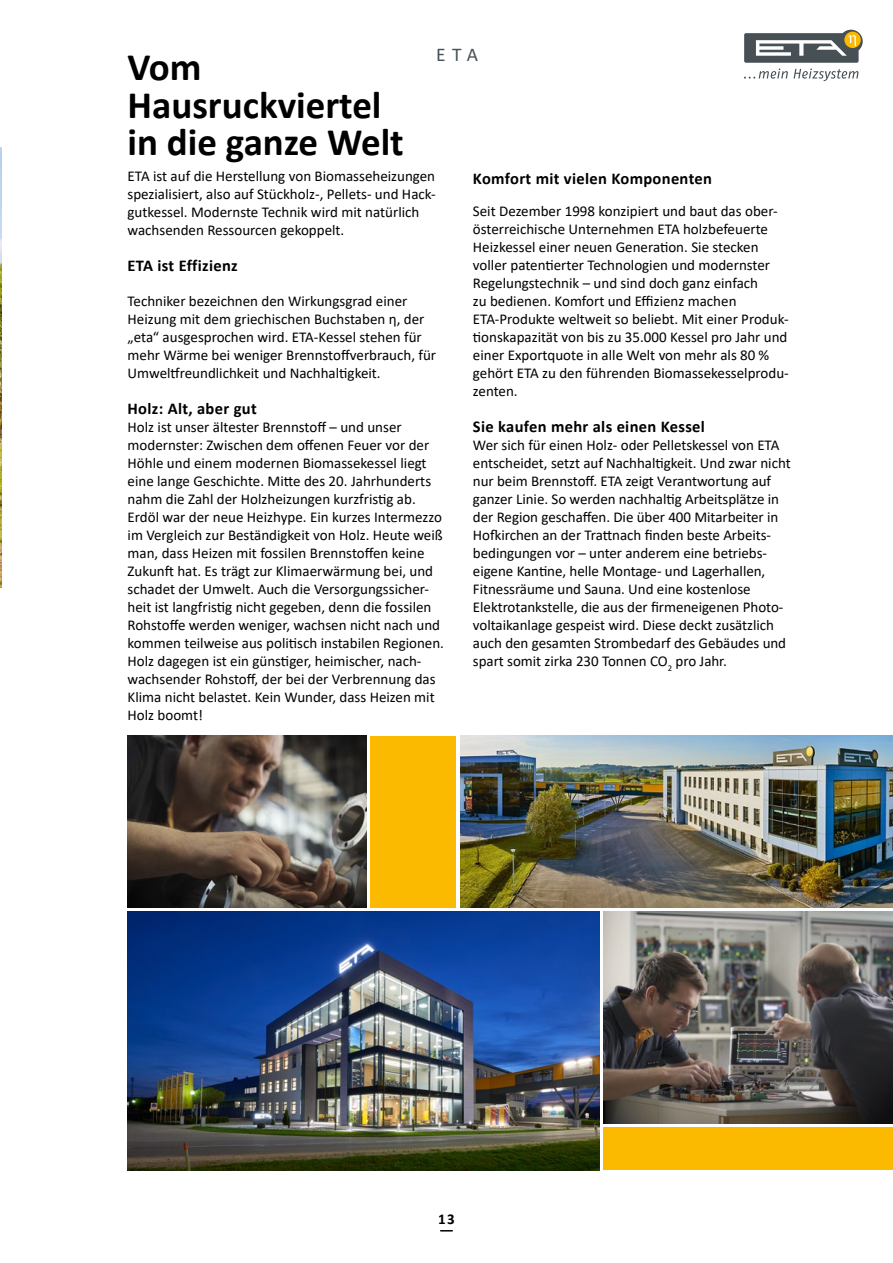
<style>
.page{position:relative;width:893px;height:1263px;background:#fff}
.page>*{position:absolute;margin:0;border:0;box-sizing:border-box;transform-origin:0 0}
.ETA_Headline{font:700 39px/37.5px "Calibri";color:#000}
.t1{font:19.5px "Calibri";color:#465055}
.ETA_Zwischentitel{font:700 16.5px "Calibri";letter-spacing:.02em;color:#000}
.ETA_Fließtext{font:15px/18px "Calibri";color:#000}
.t2{font:700 15px "Calibri";color:#000}
</style>
<div class="page">
<img style="left:0;top:147px;width:1px;height:441px">
<div style="left:604px;top:1127px;width:289px;height:43px;background:#fbba00"></div>
<img style="left:604px;top:912px;width:289px;height:211px">
<img style="left:128px;top:736px;width:238px;height:171px">
<div style="left:371px;top:736px;width:85px;height:171px;background:#fbba00"></div>
<img style="left:128px;top:912px;width:472px;height:258px">
<img style="left:460px;top:736px;width:433px;height:171px">
<svg style="left:744px;top:30px;width:119px;height:51px"></svg>
<p class="t1" style="left:436px;top:41px;width:44px">ETA</p>
<p class="ETA_Headline" style="left:128px;top:48px;width:75px">Vom</p>
<p class="ETA_Headline" style="left:128px;top:86px;width:278px">Hausruckviertel in die ganze Welt</p>
<p class="ETA_Fließtext" style="left:128px;top:166px;width:310px">ETA ist auf die Herstellung von Biomasseheizungen spezialisiert, also auf Stückholz-, Pellets- und Hack&shy;gutkessel. Modernste Technik wird mit natürlich wachsenden Ressourcen gekoppelt.</p>
<p class="ETA_Zwischentitel" style="left:128px;top:253px;width:112px">ETA ist Effizienz</p>
<p class="ETA_Fließtext" style="left:128px;top:292px;width:310px">Techniker bezeichnen den Wirkungsgrad einer Heizung mit dem griechischen Buchstaben η, der „eta“ ausgesprochen wird. ETA-Kessel stehen für mehr Wärme bei weniger Brennstoffverbrauch, für Umweltfreundlichkeit und Nachhaltigkeit.</p>
<p class="ETA_Zwischentitel" style="left:128px;top:397px;width:131px">Holz: Alt, aber gut</p>
<p class="ETA_Fließtext" style="left:128px;top:418px;width:318px">Holz ist unser ältester Brennstoff – und unser modernster: Zwischen dem offenen Feuer vor der Höhle und einem modernen Biomassekessel liegt eine lange Geschichte. Mitte des 20. Jahrhunderts nahm die Zahl der Holzheizungen kurzfristig ab.<br>Erdöl war der neue Heizhype. Ein kurzes Intermezzo im Vergleich zur Beständigkeit von Holz. Heute weiß man, dass Heizen mit fossilen Brennstoffen keine Zukunft hat. Es trägt zur Klimaerwärmung bei, und schadet der Umwelt. Auch die Versorgungssicher&shy;heit ist langfristig nicht gegeben, denn die fossilen Rohstoffe werden weniger, wachsen nicht nach und kommen teilweise aus politisch instabilen Regionen.<br>Holz dagegen ist ein günstiger, heimischer, nach&shy;wachsender Rohstoff, der bei der Verbrennung das Klima nicht belastet. Kein Wunder, dass Heizen mit Holz boomt!</p>
<p class="ETA_Zwischentitel" style="left:473px;top:166px;width:241px">Komfort mit vielen Komponenten</p>
<p class="ETA_Fließtext" style="left:473px;top:202px;width:317px">Seit Dezember 1998 konzipiert und baut das ober&shy;österreichische Unternehmen ETA holzbefeuerte Heizkessel einer neuen Generation. Sie stecken voller patentierter Technologien und modernster Regelungstechnik – und sind doch ganz einfach<br>zu bedienen. Komfort und Effizienz machen ETA-Produkte weltweit so beliebt. Mit einer Produk&shy;tionskapazität von bis zu 35.000 Kessel pro Jahr und einer Exportquote in alle Welt von mehr als 80 % gehört ETA zu den führenden Biomassekesselprodu&shy;zenten.</p>
<p class="ETA_Zwischentitel" style="left:473px;top:415px;width:234px">Sie kaufen mehr als einen Kessel</p>
<p class="ETA_Fließtext" style="left:473px;top:436px;width:319px">Wer sich für einen Holz- oder Pelletskessel von ETA entscheidet, setzt auf Nachhaltigkeit. Und zwar nicht nur beim Brennstoff. ETA zeigt Verantwortung auf ganzer Linie. So werden nachhaltig Arbeitsplätze in der Region geschaffen. Die über 400 Mitarbeiter in Hofkirchen an der Trattnach finden beste Arbeits&shy;bedingungen vor – unter anderem eine betriebs&shy;eigene Kantine, helle Montage- und Lagerhallen, Fitnessräume und Sauna. Und eine kostenlose Elektrotankstelle, die aus der firmeneigenen Photo&shy;voltaikanlage gespeist wird. Diese deckt zusätzlich auch den gesamten Strombedarf des Gebäudes und spart somit zirka 230 Tonnen CO<sub>2</sub> pro Jahr.</p>
<p class="t2" style="left:438px;top:1208px;width:18px">13</p>
</div>
